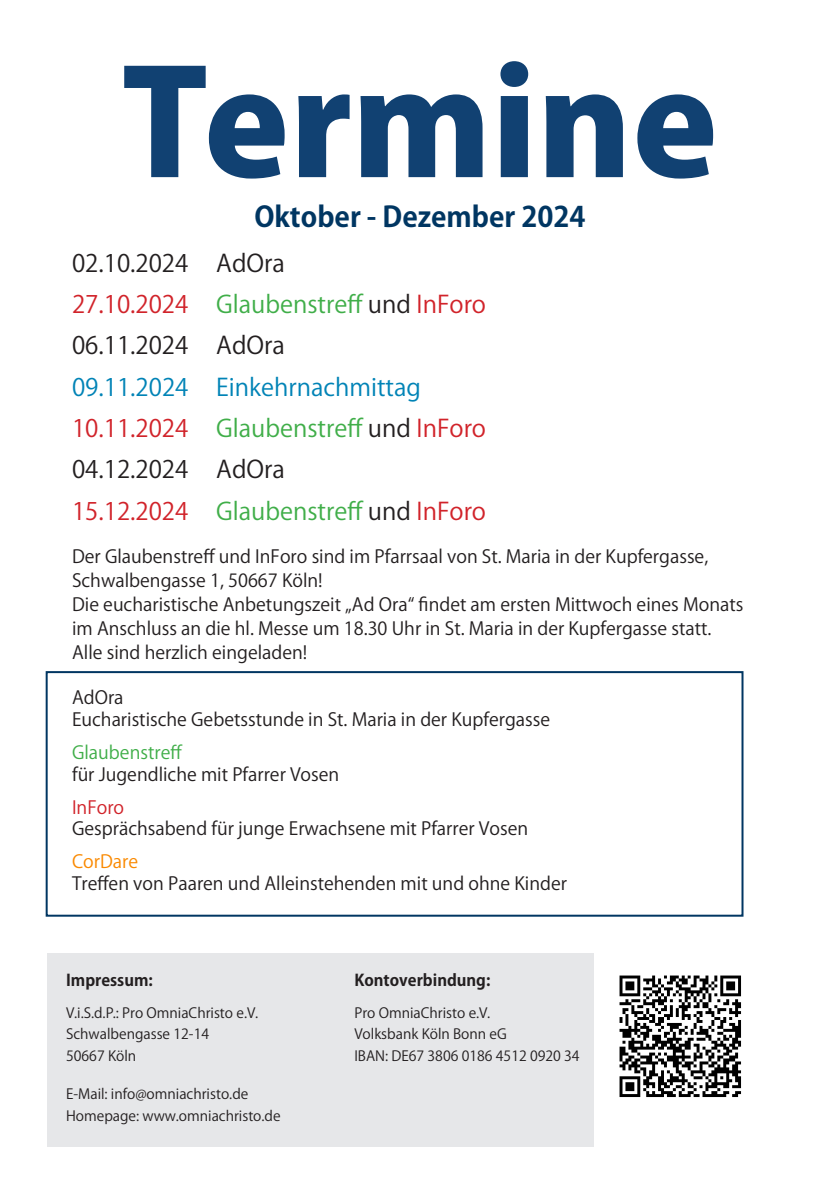
<style>
.page{position:relative;width:840px;height:1191px;background:#fff}
.page>*{position:absolute;margin:0;border:0;box-sizing:border-box;transform-origin:0 0}
.Temot_Headline{font:800 144px "Koz Go Pr 6 N";color:#114172;scale:1.07 1}
.Temot_Sublineschrift_linksbündig{font:700 28px "Koz Go Pr 6 N";color:#003662}
.t1{font:24px "Koz Go Pr 6 N";color:#d1232a}
.t2{font:24px "Koz Go Pr 6 N";color:#231f20}
.t3{font:24px "Koz Go Pr 6 N";color:#0083b6}
.t4{font:18px/24px "Koz Go Pr 6 N";color:#231f20}
.t5{font:18px "Koz Go Pr 6 N";color:#40ae49}
.t6{font:18px "Koz Go Pr 6 N";color:#d1232a}
.Temot_Fließtext{font:700 16px "Koz Go Pr 6 N";color:#231f20}
.Temot_Fließtext-2{font:14px "Koz Go Pr 6 N";color:#231f20}
.s1{color:#40ae49}
.s2{color:#231f20}
.s3{color:#fa8900}
</style>
<div class="page">
<div style="left:46px;top:671px;width:697px;height:245px;border:2px solid #003662"></div>
<div style="left:47px;top:952px;width:546px;height:194px;background:#e6e7e9"></div>
<img style="left:619px;top:975px;width:122px;height:122px">
<p class="Temot_Headline" style="left:122px;top:43px;width:558px">Termine</p>
<p class="Temot_Sublineschrift_linksbündig" style="left:254px;top:201px;width:332px">Oktober - Dezember 2024</p>
<p class="t2" style="left:72px;top:249px;width:214px">02.10.2024 AdOra</p>
<p class="t1" style="left:72px;top:291px;width:415px">27.10.2024 <span class="s1">Glaubenstreff</span> <span class="s2">und</span> InForo</p>
<p class="t2" style="left:72px;top:332px;width:214px">06.11.2024 AdOra</p>
<p class="t3" style="left:72px;top:373px;width:350px">09.11.2024 Einkehrnachmittag</p>
<p class="t1" style="left:72px;top:415px;width:415px">10.11.2024 <span class="s1">Glaubenstreff</span> <span class="s2">und</span> InForo</p>
<p class="t2" style="left:72px;top:456px;width:214px">04.12.2024 AdOra</p>
<p class="t1" style="left:72px;top:497px;width:415px">15.12.2024 <span class="s1">Glaubenstreff</span> <span class="s2">und</span> InForo</p>
<p class="t4" style="left:72px;top:544px;width:637px">Der Glaubenstreff und InForo sind im Pfarrsaal von St. Maria in der Kupfergasse,<br>Schwalbengasse 1, 50667 Köln!</p>
<p class="t4" style="left:72px;top:592px;width:672px">Die eucharistische Anbetungszeit „Ad Ora“ findet am ersten Mittwoch eines Monats im Anschluss an die hl. Messe um 18.30 Uhr in St. Maria in der Kupfergasse statt.</p>
<p class="t4" style="left:72px;top:640px;width:237px">Alle sind herzlich eingeladen!</p>
<p class="t4" style="left:72px;top:686px;width:53px">AdOra</p>
<p class="t4" style="left:72px;top:708px;width:479px">Eucharistische Gebetsstunde in St. Maria in der Kupfergasse</p>
<p class="t5" style="left:72px;top:742px;width:112px">Glaubenstreff</p>
<p class="t4" style="left:72px;top:762px;width:268px">für Jugendliche mit Pfarrer Vosen</p>
<p class="t6" style="left:72px;top:797px;width:54px">InForo</p>
<p class="t4" style="left:72px;top:817px;width:457px">Gesprächsabend für junge Erwachsene mit Pfarrer Vosen</p>
<p class="t4" style="left:72px;top:851px;width:496px;line-height:21.6px"><span class="s3">CorDare<br></span>Treffen von Paaren und Alleinstehenden mit und ohne Kinder</p>
<p class="Temot_Fließtext" style="left:66px;top:971px;width:88px">Impressum:</p>
<p class="Temot_Fließtext" style="left:354px;top:971px;width:137px">Kontoverbindung:</p>
<p class="Temot_Fließtext-2" style="left:66px;top:1004px;width:193px">V.i.S.d.P.: Pro OmniaChristo e.V.</p>
<p class="Temot_Fließtext-2" style="left:354px;top:1004px;width:137px">Pro OmniaChristo e.V.</p>
<p class="Temot_Fließtext-2" style="left:66px;top:1026px;width:144px">Schwalbengasse 12-14</p>
<p class="Temot_Fließtext-2" style="left:354px;top:1026px;width:154px">Volksbank Köln Bonn eG</p>
<p class="Temot_Fließtext-2" style="left:66px;top:1048px;width:72px">50667 Köln</p>
<p class="Temot_Fließtext-2" style="left:354px;top:1048px;width:226px">IBAN: DE67 3806 0186 4512 0920 34</p>
<p class="Temot_Fließtext-2" style="left:66px;top:1085px;width:184px">E-Mail: info@omniachristo.de</p>
<p class="Temot_Fließtext-2" style="left:66px;top:1107px;width:216px">Homepage: www.omniachristo.de</p>
</div>
